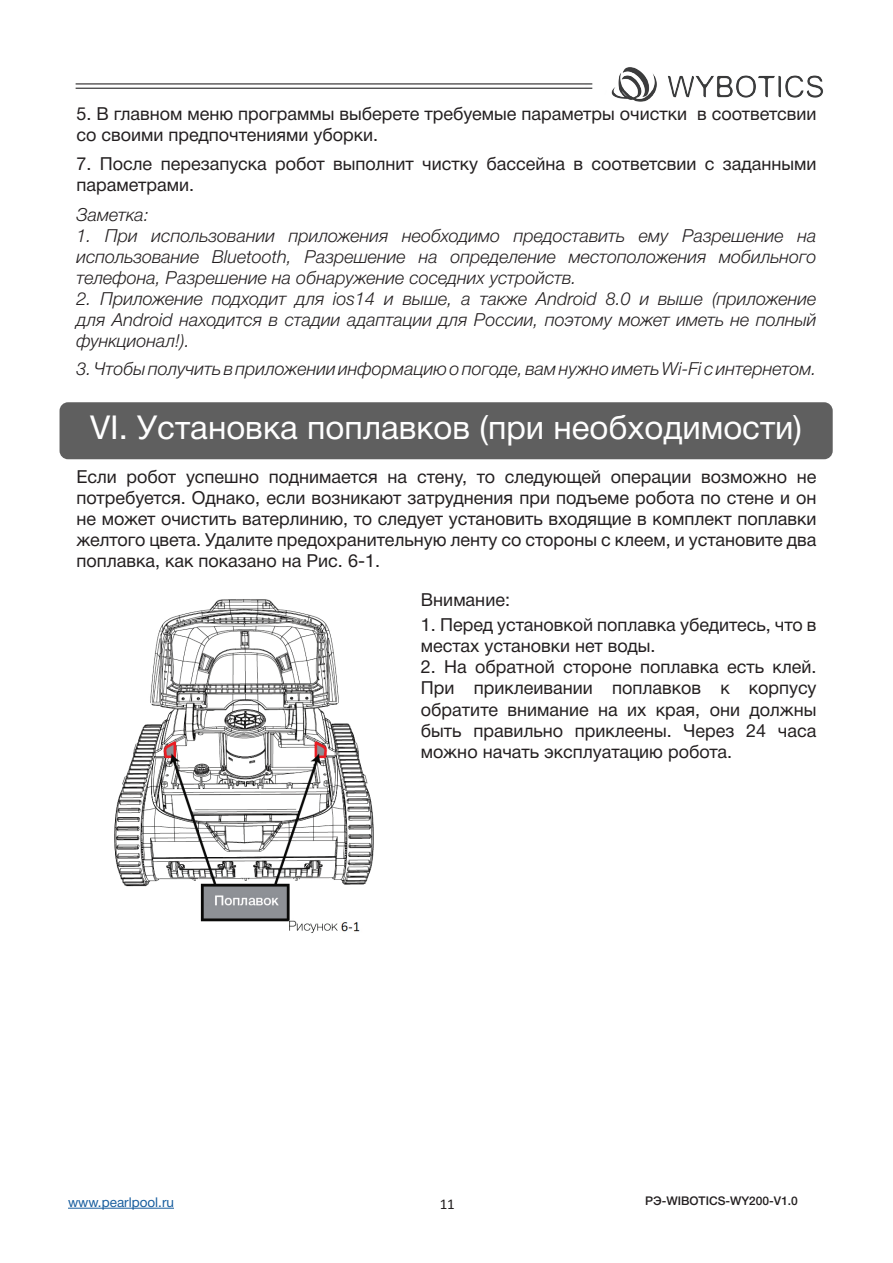
<style>
.page{position:relative;width:893px;height:1263px;background:#fff}
.page>*{position:absolute;margin:0;border:0;box-sizing:border-box;transform-origin:0 0}
.t1{font:33px "Helvetica 5 Normal";color:#fff}
.t2{font:18px/21px "Helvetica 5 Normal";color:#231f20}
.t3{font:18px/21px "Helvetica 4 Light Italic";color:#231f20;text-align:justify}
.t4{font:15px "Calibri";color:#231f20}
.t5{font:13.5px "Helvetica 5 Normal";color:#175d9e}
.t6{font:12px "Helvetica 6 Medium";color:#231f20}
</style>
<div class="page">
<hr style="left:68px;top:1208px;width:106px;height:1px;background:#175d9e">
<img style="left:75px;top:67px;width:749px;height:35px">
<div style="left:60px;top:402px;width:773px;height:57px;background:#5f5f5f;border-radius:9px"></div>
<img style="left:114px;top:599px;width:260px;height:334px">
<p class="t2" style="left:77px;top:103px;width:741px">5. В главном меню программы выберете требуемые параметры очистки в соответсвии со своими предпочтениями уборки.</p>
<p class="t2" style="left:77px;top:154px;width:741px">7. После перезапуска робот выполнит чистку бассейна в соответсвии с заданными параметрами.</p>
<p class="t3" style="left:77px;top:204px;width:74px">Заметка:</p>
<p class="t3" style="left:77px;top:225px;width:741px">1. При использовании приложения необходимо предоставить ему Разрешение на использование Bluetooth, Разрешение на определение местоположения мобильного телефона, Разрешение на обнаружение соседних устройств.</p>
<p class="t3" style="left:77px;top:288px;width:741px">2. Приложение подходит для ios14 и выше, а также Android 8.0 и выше (приложение для Android находится в стадии адаптации для России, поэтому может иметь не полный функционал!).</p>
<p class="t3" style="left:77px;top:359px;width:741px">3. Чтобы получить в приложении информацию о погоде, вам нужно иметь Wi-Fi с интернетом.</p>
<h1 class="t1" style="left:90px;top:409px;width:714px">VI. Установка поплавков (при необходимости)</h1>
<p class="t2" style="left:77px;top:467px;width:741px;text-align:justify">Если робот успешно поднимается на стену, то следующей операции возможно не потребуется. Однако, если возникают затруднения при подъеме робота по стене и он не может очистить ватерлинию, то следует установить входящие в комплект поплавки желтого цвета. Удалите предохранительную ленту со стороны с клеем, и установите два поплавка, как показано на Рис. 6-1.</p>
<p class="t2" style="left:421px;top:589px;width:91px">Внимание:</p>
<p class="t2" style="left:421px;top:615px;width:397px">1. Перед установкой поплавка убедитесь, что в местах установки нет воды.</p>
<p class="t2" style="left:421px;top:657px;width:397px;text-align:justify">2. На обратной стороне поплавка есть клей.<br>При приклеивании поплавков к корпусу обратите внимание на их края, они должны быть правильно приклеены. Через 24 часа можно начать эксплуатацию робота.</p>
<p class="t5" style="left:68px;top:1195px;width:107px">www.pearlpool.ru</p>
<p class="t4" style="left:440px;top:1193px;width:17px">11</p>
<p class="t6" style="left:645px;top:1194px;width:154px">РЭ-WIBOTICS-WY200-V1.0</p>
</div>
